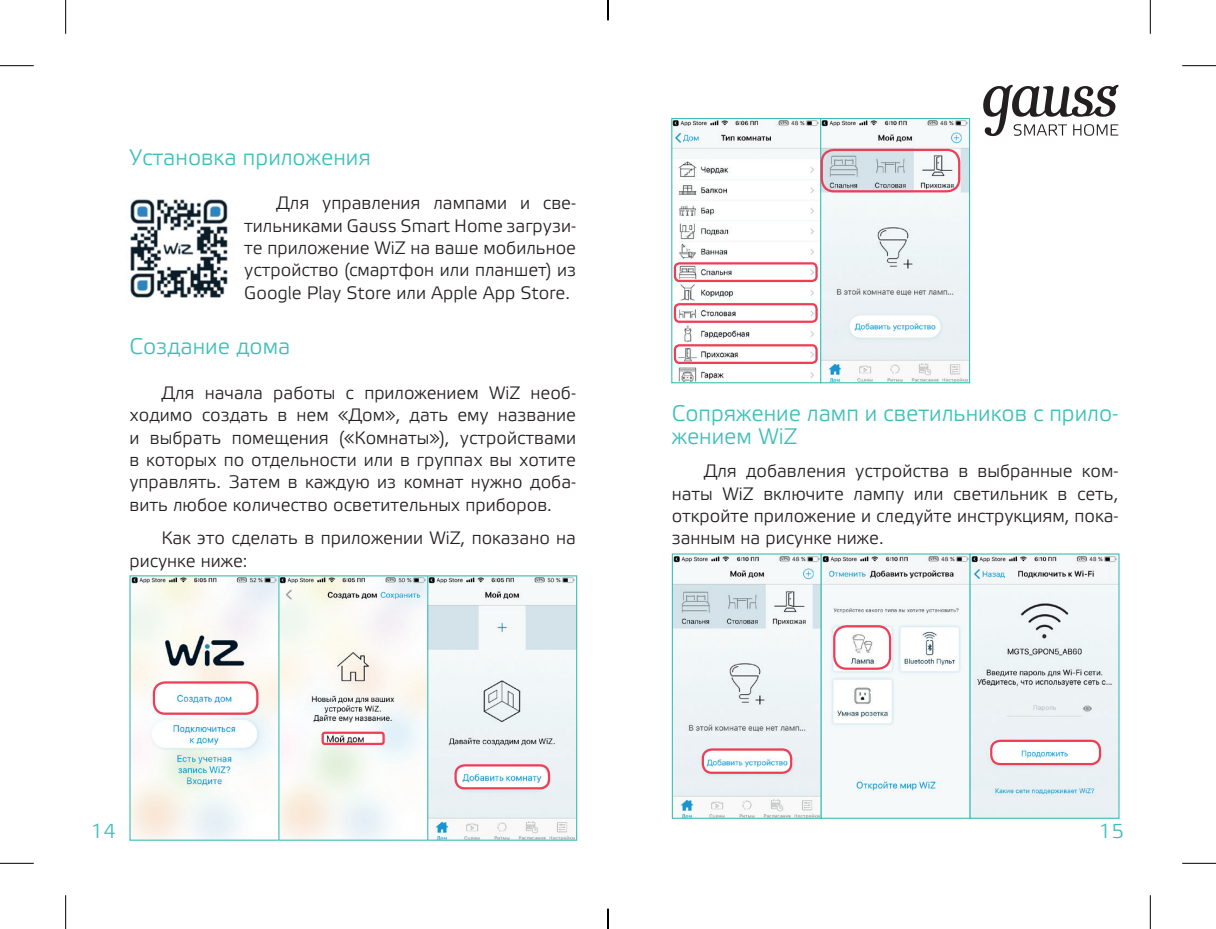
<style>
.page{position:relative;width:1216px;height:929px;background:#fff}
.page>*{position:absolute;margin:0;border:0;box-sizing:border-box;transform-origin:0 0}
.t1{font:22.5px/22.3px "Etelka Light Pro";color:#3dbfb8}
.t2{font:20.25px "Etelka Light Pro";color:#3dbfb8}
.t3{font:18px/22.3px "Etelka Light Pro";color:#231f20;text-align:justify}
</style>
<div class="page">
<img style="left:131px;top:577px;width:146px;height:261px">
<svg style="left:280px;top:577px;width:146px;height:261px;fill:#f9f8f5"></svg>
<svg style="left:429px;top:577px;width:146px;height:261px;fill:#edf4f6"></svg>
<div style="left:427px;top:575px;width:150px;height:265px;border:1px solid #3dbfb8"></div>
<div style="left:153px;top:681px;width:105px;height:33px;border:2px solid #ee3d56;border-radius:11px"></div>
<div style="left:321px;top:731px;width:64px;height:14px;border:2px solid #ee3d56;border-radius:2px"></div>
<div style="left:454px;top:764px;width:96px;height:25px;border:2px solid #ee3d56;border-radius:9px"></div>
<img style="left:673px;top:120px;width:146px;height:261px">
<div style="left:671px;top:118px;width:150px;height:265px;border:1px solid #3dbfb8"></div>
<svg style="left:822px;top:120px;width:146px;height:261px;fill:#edf4f6"></svg>
<div style="left:820px;top:118px;width:150px;height:265px;border:1px solid #3dbfb8"></div>
<div style="left:674px;top:262px;width:143px;height:20px;border:2px solid #ee3d56;border-radius:4px"></div>
<div style="left:674px;top:303px;width:143px;height:20px;border:2px solid #ee3d56;border-radius:4px"></div>
<div style="left:674px;top:344px;width:143px;height:20px;border:2px solid #ee3d56;border-radius:4px"></div>
<div style="left:820px;top:149px;width:140px;height:43px;border:2px solid #ee3d56;border-radius:12px"></div>
<img style="left:674px;top:555px;width:145px;height:261px">
<div style="left:672px;top:553px;width:149px;height:265px;border:1px solid #3dbfb8"></div>
<svg style="left:822px;top:555px;width:146px;height:237px;fill:#f5f9f9"></svg>
<div style="left:820px;top:553px;width:150px;height:265px;border:1px solid #3dbfb8"></div>
<svg style="left:971px;top:555px;width:146px;height:261px;fill:#edf2f5"></svg>
<div style="left:969px;top:553px;width:150px;height:265px;border:1px solid #3dbfb8"></div>
<div style="left:701px;top:748px;width:91px;height:26px;border:2px solid #ee3d56;border-radius:9px"></div>
<div style="left:833px;top:625px;width:58px;height:44px;border:2px solid #ee3d56;border-radius:12px"></div>
<div style="left:990px;top:739px;width:111px;height:26px;border:2px solid #ee3d56;border-radius:9px"></div>
<svg style="left:983px;top:85px;width:135px;height:51px"></svg>
<img style="left:130px;top:199px;width:98px;height:99px">
<hr style="left:0;top:65px;width:34px;height:1px;background:#000">
<hr style="left:1182px;top:65px;width:34px;height:1px;background:#000">
<hr style="left:0;top:863px;width:34px;height:1px;background:#000">
<hr style="left:1182px;top:863px;width:34px;height:1px;background:#000">
<hr style="left:65px;top:0;width:1px;height:34px;background:#000">
<hr style="left:65px;top:895px;width:1px;height:34px;background:#000">
<hr style="left:1150px;top:0;width:1px;height:34px;background:#000">
<hr style="left:1150px;top:895px;width:1px;height:34px;background:#000">
<svg style="left:607px;top:0;width:1px;height:20px"></svg>
<svg style="left:607px;top:908px;width:1px;height:21px"></svg>
<p class="t1" style="left:129px;top:147px;width:243px">Установка приложения</p>
<p class="t3" style="left:244px;top:193px;width:333px;text-indent:32px">Для управления лампами и све&shy;тильниками Gauss Smart Home загрузи&shy;те приложение WiZ на ваше мобильное устройство (смартфон или планшет) из Google Play Store или Apple App Store.</p>
<p class="t1" style="left:129px;top:337px;width:162px">Создание дома</p>
<p class="t3" style="left:129px;top:383px;width:448px;text-indent:32px">Для начала работы с приложением WiZ необ&shy;ходимо создать в нем «Дом», дать ему название и выбрать помещения («Комнаты»), устройствами в которых по отдельности или в группах вы хотите управлять. Затем в каждую из комнат нужно доба&shy;вить любое количество осветительных приборов.</p>
<p class="t3" style="left:129px;top:528px;width:448px;text-indent:32px">Как это сделать в приложении WiZ, показано на рисунке ниже:</p>
<p class="t1" style="left:672px;top:404px;width:448px">Сопряжение ламп и светильников с прило&shy;жением WiZ</p>
<p class="t3" style="left:672px;top:461px;width:448px;text-indent:32px">Для добавления устройства в выбранные ком&shy;наты WiZ включите лампу или светильник в сеть, откройте приложение и следуйте инструкциям, пока&shy;занным на рисунке ниже.</p>
<p class="t2" style="left:91px;top:820px;width:27px">14</p>
<p class="t2" style="left:1098px;top:820px;width:27px">15</p>
</div>
